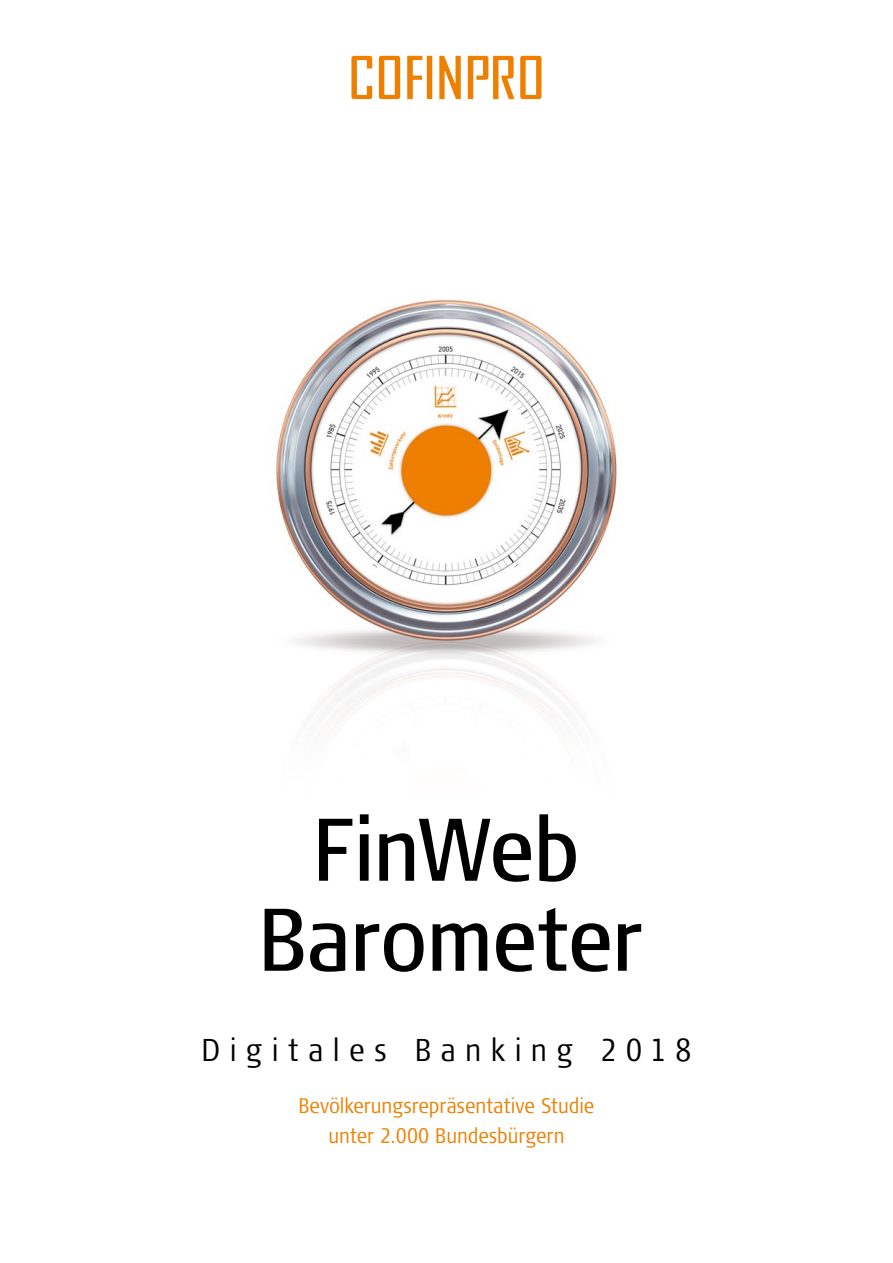
<style>
.page{position:relative;width:893px;height:1263px;background:#fff}
.page>*{position:absolute;margin:0;border:0;box-sizing:border-box;transform-origin:0 0}
.t1{font:88.5px/90px "Signa Cond Column";letter-spacing:-.02em;color:#000;text-align:center}
.t2{font:300 31.5px "Signa Cond Column";letter-spacing:.295em;color:#000}
.t3{font:300 21px/30px "Signa Cond Column";letter-spacing:-.005em;color:#ee7f00;text-align:center}
</style>
<div class="page">
<img style="left:275px;top:299px;width:342px;height:423px">
<svg style="left:351px;top:56px;width:190px;height:43px"></svg>
<h1 class="t1" style="left:258px;top:806px;width:387px">FinWeb<br>Barometer</h1>
<h2 class="t2" style="left:202px;top:1032px;width:492px">Digitales Banking 2018</h2>
<p class="t3" style="left:298px;top:1091px;width:297px">Bevölkerungsrepräsentative Studie unter 2.000 Bundesbürgern</p>
</div>
